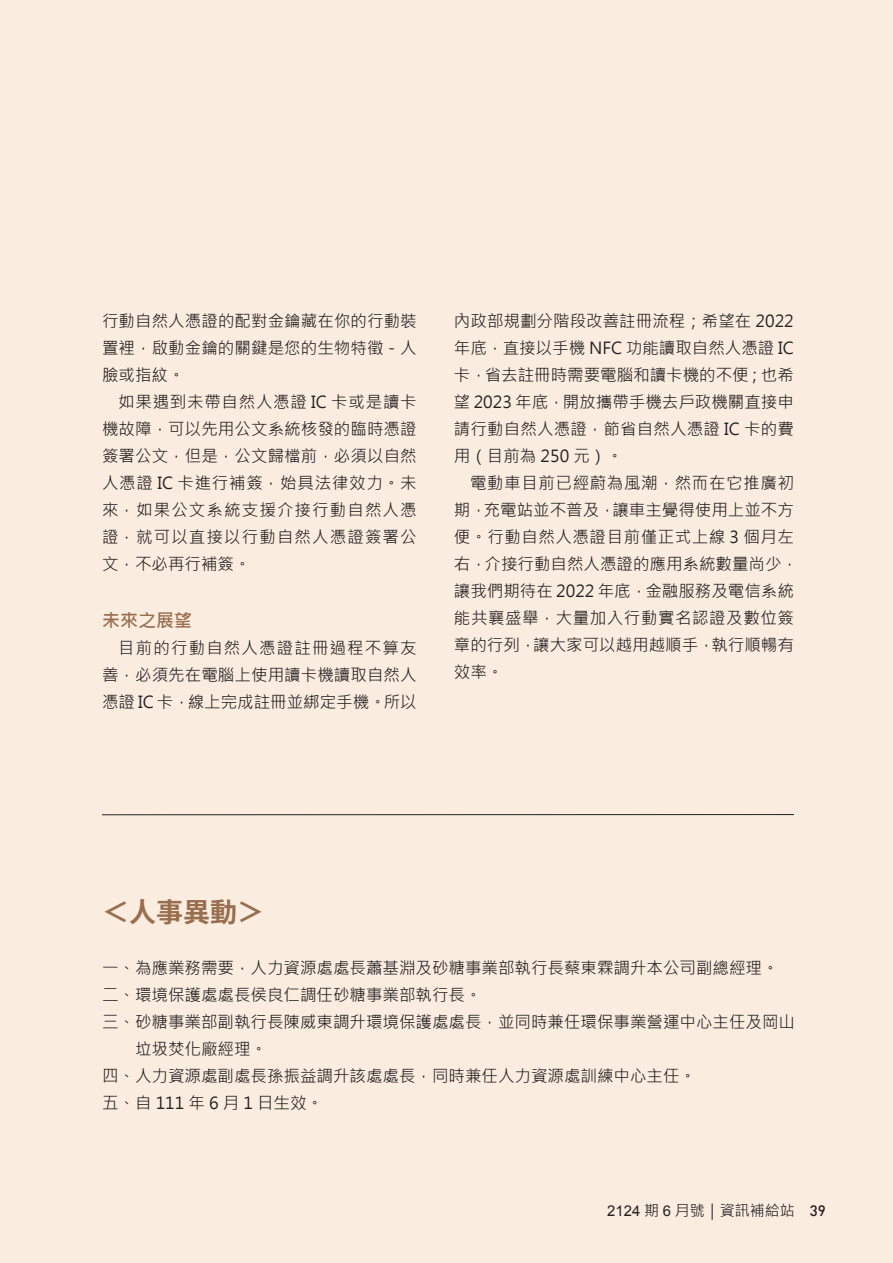
<style>
.page{position:relative;width:893px;height:1263px;background:#faede0}
.page>*{position:absolute;margin:0;border:0;box-sizing:border-box;transform-origin:0 0}
.t1{font:700 27px "Noto Sans Mono CJ Ktc";color:#996e4e}
.t2{font:700 18px "Microsoft Jheng Hei";color:#996e4e}
.內文{font:16.5px/27px "Microsoft Jheng Hei";color:#231f20;text-align:justify}
.t3{font:15px "Microsoft Jheng Hei";color:#231f20}
.s1{font-family:"Arial";font-size:14.85px}
.s2{font-family:"DIN";font-weight:500}
</style>
<div class="page">
<hr style="left:102px;top:814px;width:692px;height:1px;background:#231f20">
<p class="內文" style="left:102px;top:307px;width:316px">行動自然人憑證的配對金鑰藏在你的行動裝置裡，啟動金鑰的關鍵是您的生物特徵－人臉或指紋。</p>
<p class="內文" style="left:102px;top:388px;width:316px;text-indent:16px">如果遇到未帶自然人憑證 IC 卡或是讀卡機故障，可以先用公文系統核發的臨時憑證簽署公文，但是，公文歸檔前，必須以自然人憑證 IC 卡進行補簽，始具法律效力。未來，如果公文系統支援介接行動自然人憑證，就可以直接以行動自然人憑證簽署公文，不必再行補簽。</p>
<p class="t2" style="left:102px;top:609px;width:91px">未來之展望</p>
<p class="內文" style="left:102px;top:634px;width:316px;text-indent:16px">目前的行動自然人憑證註冊過程不算友善，必須先在電腦上使用讀卡機讀取自然人憑證 IC 卡，線上完成註冊並綁定手機。所以</p>
<p class="內文" style="left:454px;top:307px;width:341px">內政部規劃分階段改善註冊流程；希望在 2022年底，直接以手機 NFC 功能讀取自然人憑證 IC卡，省去註冊時需要電腦和讀卡機的不便；也希望 2023 年底，開放攜帶手機去戶政機關直接申請行動自然人憑證，節省自然人憑證 IC 卡的費用（目前為 250 元）。</p>
<p class="內文" style="left:454px;top:469px;width:346px;text-align:left;text-indent:16px">電動車目前已經蔚為風潮，然而在它推廣初期，充電站並不普及，讓車主覺得使用上並不方便。行動自然人憑證目前僅正式上線 3 個月左右，介接行動自然人憑證的應用系統數量尚少，讓我們期待在 2022 年底，金融服務及電信系統能共襄盛舉，大量加入行動實名認證及數位簽章的行列，讓大家可以越用越順手，執行順暢有效率。</p>
<p class="t1" style="left:102px;top:896px;width:163px">＜人事異動＞</p>
<p class="內文" style="left:102px;top:954px;width:678px">一、為應業務需要，人力資源處處長蕭基淵及砂糖事業部執行長蔡東霖調升本公司副總經理。</p>
<p class="內文" style="left:102px;top:981px;width:381px">二、環境保護處處長侯良仁調任砂糖事業部執行長。</p>
<p class="內文" style="left:102px;top:1008px;width:694px">三、砂糖事業部副執行長陳威東調升環境保護處處長，並同時兼任環保事業營運中心主任及岡山</p>
<p class="內文" style="left:135px;top:1035px;width:133px">垃圾焚化廠經理。</p>
<p class="內文" style="left:102px;top:1062px;width:595px">四、人力資源處副處長孫振益調升該處處長，同時兼任人力資源處訓練中心主任。</p>
<p class="內文" style="left:102px;top:1089px;width:223px">五、自 111 年 6 月 1 日生效。</p>
<p class="t3" style="left:607px;top:1201px;width:220px"><span class="s1">2124</span> 期 <span class="s1">6</span> 月號｜資訊補給站 <span class="s2">39</span></p>
</div>
